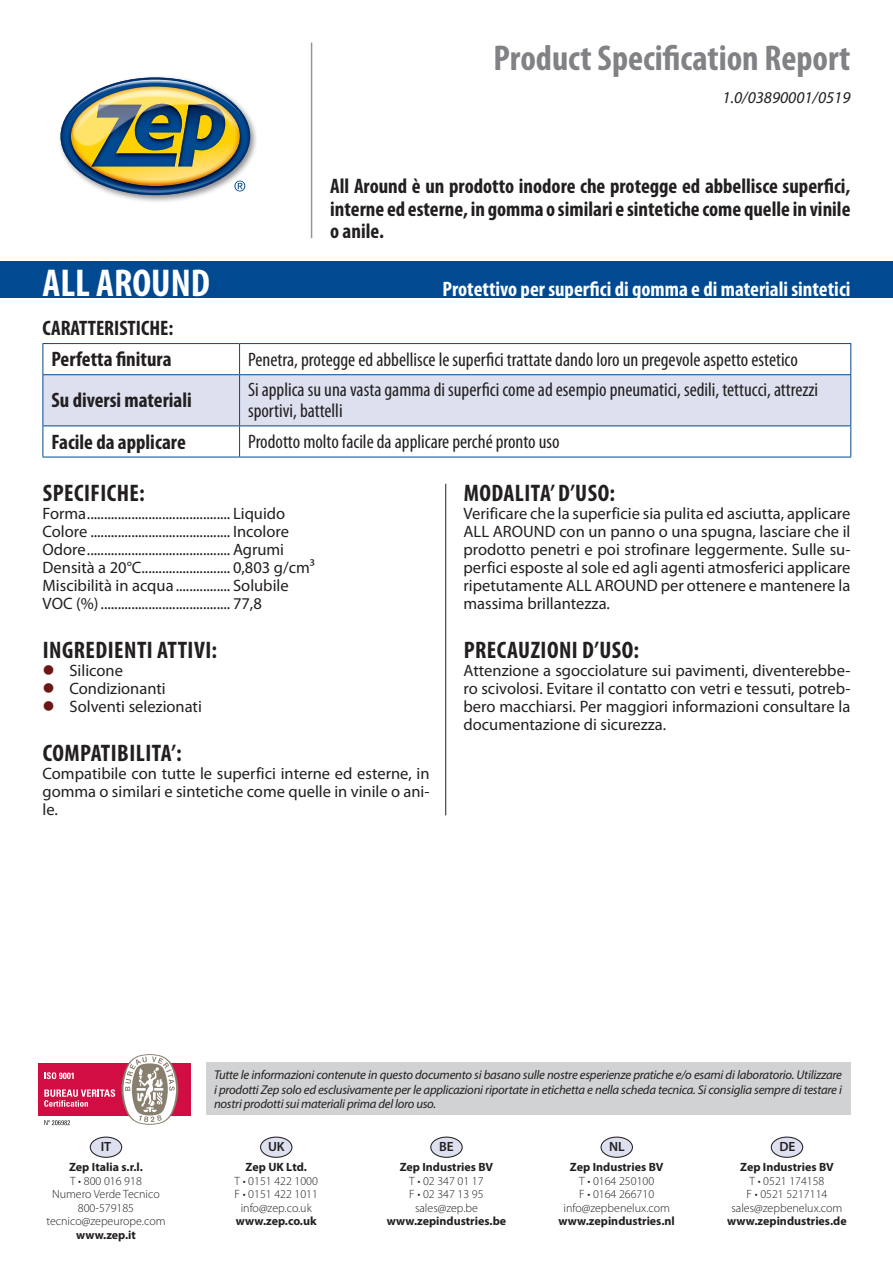
<style>
.page{position:relative;width:893px;height:1263px;background:#fff}
.page>*{position:absolute;margin:0;border:0;box-sizing:border-box;transform-origin:0 0}
.t1{font:700 condensed 39px "Myriad Pro";color:#fff}
.t2{font:700 condensed 36px "Myriad Pro";color:#808285}
.Tittoli{font:700 condensed 24px "Myriad Pro";letter-spacing:.02em;color:#231f20}
.Caratteristics_Bold{font:700 condensed 21px/22.5px "Myriad Pro";color:#231f20;text-align:justify}
.t3{font:700 condensed 21px "Myriad Pro";color:#fff}
.Caratteristics{font:condensed 19.5px/21px "Myriad Pro";color:#231f20}
.Specifiche{font:16.5px/18px "Myriad Pro";color:#231f20;text-align:justify}
.t4{font:italic 16.5px "Myriad Pro";color:#231f20}
.t5{font:600 13.35px "Myriad Pro";color:#231f20}
.t6{font:italic 12.75px/14.2px "Myriad Pro";letter-spacing:-.02em;color:#231f20;text-align:justify}
.t7{font:300 12px "Myriad Pro";color:#231f20}
.t8{font:700 12px "Myriad Pro";color:#231f20}
</style>
<div class="page">
<div style="left:90px;top:1137px;width:32px;height:20px;background:#dde1ef;border-radius:50%"></div>
<div style="left:90px;top:1136px;width:32px;height:22px;border:1px solid #231f20;border-radius:50%"></div>
<div style="left:261px;top:1137px;width:31px;height:20px;background:#dde1ef;border-radius:50%"></div>
<div style="left:260px;top:1136px;width:32px;height:22px;border:1px solid #231f20;border-radius:50%"></div>
<div style="left:431px;top:1137px;width:31px;height:20px;background:#dde1ef;border-radius:50%"></div>
<div style="left:430px;top:1136px;width:33px;height:22px;border:1px solid #231f20;border-radius:50%"></div>
<div style="left:601px;top:1137px;width:31px;height:20px;background:#dde1ef;border-radius:50%"></div>
<div style="left:600px;top:1136px;width:33px;height:22px;border:1px solid #231f20;border-radius:50%"></div>
<div style="left:771px;top:1137px;width:32px;height:20px;background:#dde1ef;border-radius:50%"></div>
<div style="left:771px;top:1136px;width:32px;height:22px;border:1px solid #231f20;border-radius:50%"></div>
<hr style="left:311px;top:43px;width:1px;height:195px;background:#939598">
<img style="left:60px;top:77px;width:196px;height:125px">
<img style="left:63px;top:80px;width:185px;height:113px">
<div style="left:0;top:261px;width:893px;height:37px;background:#014990"></div>
<svg style="left:44px;top:344px;width:806px;height:113px"></svg>
<div style="left:44px;top:375px;width:806px;height:50px;background:#dde1ef"></div>
<hr style="left:43px;top:343px;width:197px;height:1px;background:#014990">
<hr style="left:43px;top:344px;width:1px;height:30px;background:#014990">
<hr style="left:240px;top:343px;width:611px;height:1px;background:#014990">
<hr style="left:239px;top:344px;width:1px;height:30px;background:#014990">
<hr style="left:850px;top:344px;width:1px;height:30px;background:#014990">
<hr style="left:43px;top:374px;width:197px;height:1px;background:#014990">
<hr style="left:43px;top:375px;width:1px;height:50px;background:#014990">
<hr style="left:240px;top:374px;width:611px;height:1px;background:#014990">
<hr style="left:239px;top:375px;width:1px;height:50px;background:#014990">
<hr style="left:850px;top:375px;width:1px;height:50px;background:#014990">
<hr style="left:43px;top:425px;width:197px;height:1px;background:#014990">
<hr style="left:43px;top:426px;width:1px;height:31px;background:#014990">
<hr style="left:240px;top:425px;width:611px;height:1px;background:#014990">
<hr style="left:239px;top:426px;width:1px;height:31px;background:#014990">
<hr style="left:850px;top:426px;width:1px;height:31px;background:#014990">
<hr style="left:43px;top:457px;width:197px;height:1px;background:#014990">
<hr style="left:240px;top:457px;width:611px;height:1px;background:#014990">
<hr style="left:445px;top:484px;width:1px;height:331px;background:#231f20">
<div style="left:206px;top:1062px;width:644px;height:53px;background:#d1d2d4"></div>
<div style="left:38px;top:1063px;width:153px;height:52px;background:#d20d44"></div>
<svg style="left:44px;top:1072px;width:30px;height:7px"></svg>
<svg style="left:44px;top:1089px;width:71px;height:18px"></svg>
<svg style="left:121px;top:1054px;width:57px;height:71px"></svg>
<svg style="left:44px;top:1120px;width:26px;height:5px"></svg>
<p class="t2" style="left:493px;top:38px;width:358px">Product Specification Report</p>
<p class="t4" style="left:723px;top:87px;width:129px">1.0/03890001/0519</p>
<p class="Caratteristics_Bold" style="left:330px;top:175px;width:522px">All Around è un prodotto inodore che protegge ed abbellisce superfici, interne ed esterne, in gomma o similari e sintetiche come quelle in vinile o anile.</p>
<p class="t1" style="left:43px;top:262px;width:169px">ALL AROUND</p>
<p class="t3" style="left:443px;top:278px;width:409px">Protettivo per superfici di gomma e di materiali sintetici</p>
<p class="Caratteristics_Bold" style="left:43px;top:317px;width:132px">CARATTERISTICHE:</p>
<p class="Caratteristics_Bold" style="left:51px;top:348px;width:122px">Perfetta finitura</p>
<p class="Caratteristics" style="left:248px;top:349px;width:551px">Penetra, protegge ed abbellisce le superfici trattate dando loro un pregevole aspetto estetico</p>
<p class="Caratteristics_Bold" style="left:51px;top:389px;width:142px">Su diversi materiali</p>
<p class="Caratteristics" style="left:248px;top:380px;width:572px">Si applica su una vasta gamma di superfici come ad esempio pneumatici, sedili, tettucci, attrezzi sportivi, battelli</p>
<p class="Caratteristics_Bold" style="left:51px;top:431px;width:136px">Facile da applicare</p>
<p class="Caratteristics" style="left:248px;top:431px;width:313px">Prodotto molto facile da applicare perché pronto uso</p>
<p class="Tittoli" style="left:43px;top:480px;width:104px">SPECIFICHE:</p>
<p class="Specifiche" style="left:43px;top:504px;width:244px">Forma.......................................... Liquido</p>
<p class="Specifiche" style="left:43px;top:522px;width:248px">Colore ......................................... Incolore</p>
<p class="Specifiche" style="left:43px;top:540px;width:243px">Odore.......................................... Agrumi</p>
<p class="Specifiche" style="left:43px;top:558px;width:274px">Densità a 20°C.......................... 0,803 g/cm³</p>
<p class="Specifiche" style="left:43px;top:576px;width:248px">Miscibilità in acqua ................ Solubile</p>
<p class="Specifiche" style="left:43px;top:594px;width:221px">VOC (%)...................................... 77,8</p>
<p class="Tittoli" style="left:43px;top:637px;width:176px">INGREDIENTI ATTIVI:</p>
<p class="Specifiche" style="left:70px;top:661px;width:55px">Silicone</p>
<p class="Specifiche" style="left:70px;top:679px;width:98px">Condizionanti</p>
<p class="Specifiche" style="left:70px;top:697px;width:134px">Solventi selezionati</p>
<p class="Tittoli" style="left:43px;top:739px;width:140px">COMPATIBILITA’:</p>
<p class="Specifiche" style="left:43px;top:764px;width:388px">Compatibile con tutte le superfici interne ed esterne, in gomma o similari e sintetiche come quelle in vinile o ani&shy;le.</p>
<p class="Tittoli" style="left:464px;top:480px;width:153px">MODALITA’ D’USO:</p>
<p class="Specifiche" style="left:463px;top:504px;width:388px">Verificare che la superficie sia pulita ed asciutta, applicare ALL AROUND con un panno o una spugna, lasciare che il prodotto penetri e poi strofinare leggermente. Sulle su&shy;perfici esposte al sole ed agli agenti atmosferici applicare ripetutamente ALL AROUND per ottenere e mantenere la massima brillantezza.</p>
<p class="Tittoli" style="left:464px;top:637px;width:177px">PRECAUZIONI D’USO:</p>
<p class="Specifiche" style="left:463px;top:661px;width:388px">Attenzione a sgocciolature sui pavimenti, diventerebbe&shy;ro scivolosi. Evitare il contatto con vetri e tessuti, potreb&shy;bero macchiarsi. Per maggiori informazioni consultare la documentazione di sicurezza.</p>
<p class="t5" style="left:101px;top:1139px;width:12px">IT</p>
<p class="t8" style="left:69px;top:1160px;width:75px">Zep Italia s.r.l.</p>
<p class="t7" style="left:70px;top:1174px;width:73px">T • 800 016 918</p>
<p class="t7" style="left:52px;top:1188px;width:109px">Numero Verde Tecnico</p>
<p class="t7" style="left:78px;top:1201px;width:58px">800-579185</p>
<p class="t7" style="left:46px;top:1215px;width:121px">tecnico@zepeurope.com</p>
<p class="t8" style="left:76px;top:1228px;width:61px">www.zep.it</p>
<p class="t6" style="left:214px;top:1068px;width:629px">Tutte le informazioni contenute in questo documento si basano sulle nostre esperienze pratiche e/o esami di laboratorio. Utilizzare i prodotti Zep solo ed esclusivamente per le applicazioni riportate in etichetta e nella scheda tecnica. Si consiglia sempre di testare i nostri prodotti sui materiali prima del loro uso.</p>
<p class="t5" style="left:268px;top:1139px;width:18px">UK</p>
<p class="t8" style="left:246px;top:1160px;width:63px">Zep UK Ltd.</p>
<p class="t7" style="left:234px;top:1174px;width:85px">T • 0151 422 1000</p>
<p class="t7" style="left:235px;top:1188px;width:85px">F • 0151 422 1011</p>
<p class="t7" style="left:241px;top:1201px;width:73px">info@zep.co.uk</p>
<p class="t8" style="left:236px;top:1214px;width:82px">www.zep.co.uk</p>
<p class="t5" style="left:439px;top:1139px;width:16px">BE</p>
<p class="t8" style="left:400px;top:1160px;width:95px">Zep Industries BV</p>
<p class="t7" style="left:409px;top:1174px;width:76px">T • 02 347 01 17</p>
<p class="t7" style="left:409px;top:1188px;width:76px">F • 02 347 13 95</p>
<p class="t7" style="left:415px;top:1201px;width:64px">sales@zep.be</p>
<p class="t8" style="left:387px;top:1214px;width:121px">www.zepindustries.be</p>
<p class="t5" style="left:609px;top:1139px;width:17px">NL</p>
<p class="t8" style="left:570px;top:1160px;width:95px">Zep Industries BV</p>
<p class="t7" style="left:579px;top:1174px;width:76px">T • 0164 250100</p>
<p class="t7" style="left:579px;top:1188px;width:76px">F • 0164 266710</p>
<p class="t7" style="left:563px;top:1201px;width:108px">info@zepbenelux.com</p>
<p class="t8" style="left:559px;top:1214px;width:118px">www.zepindustries.nl</p>
<p class="t5" style="left:779px;top:1139px;width:18px">DE</p>
<p class="t8" style="left:740px;top:1160px;width:95px">Zep Industries BV</p>
<p class="t7" style="left:749px;top:1174px;width:76px">T • 0521 174158</p>
<p class="t7" style="left:747px;top:1188px;width:82px">F • 0521 5217114</p>
<p class="t7" style="left:731px;top:1201px;width:112px">sales@zepbenelux.com</p>
<p class="t8" style="left:727px;top:1214px;width:121px">www.zepindustries.de</p>
</div>
